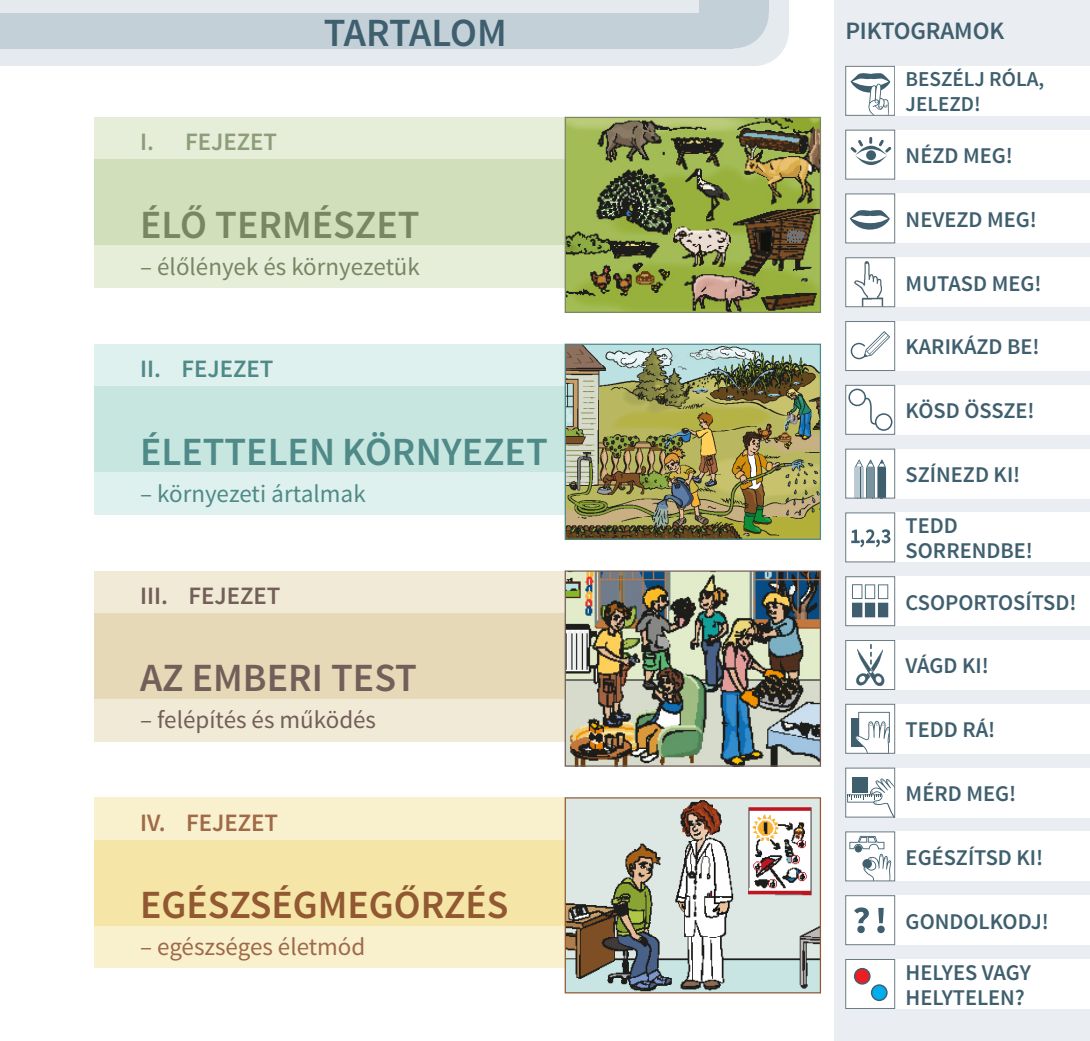
<style>
.page{position:relative;width:1090px;height:1041px;background:#fff}
.page>*{position:absolute;margin:0;border:0;box-sizing:border-box;transform-origin:0 0}
.tartalomcím{font:600 40px "Source Sans Pro";color:#4f8a88}
.tartalomcím-2{font:600 40px "Source Sans Pro";color:#915832}
.tartalomcím-3{font:600 40px "Source Sans Pro";color:#788663}
.tartalomcím-4{font:600 40px "Source Sans Pro";color:#735f59}
.leckesz_I_Fejezet{font:600 40px "Source Sans Pro";letter-spacing:-.02em;color:#3f5f6e}
.tartalom_alcím{font:25px "Source Sans Pro";color:#788663}
.tartalom_alcím-2{font:25px "Source Sans Pro";color:#4f8a88}
.tartalom_alcím-3{font:25px "Source Sans Pro";color:#735f59}
.TARTALOM_Fejezet{font:25px "Source Sans Pro";color:#9f6a48}
.TARTALOM_Fejezet-2{font:600 25px "Source Sans Pro";color:#735f59}
.kenyerszabsoros{font:600 25px "Source Sans Pro";letter-spacing:-.005em;color:#3f5f6e}
.TARTALOM_Fejezet-3{font:600 25px "Source Sans Pro";color:#4f8a88}
.TARTALOM_Fejezet-4{font:600 25px "Source Sans Pro";color:#9f6a48}
.TARTALOM_Fejezet-5{font:600 25px "Source Sans Pro";color:#8d9d7a}
.kenyerszabsoros-2{font:600 22.5px/25px "Source Sans Pro";color:#3f5f6e}
.kenyerszabsoros-3{font:600 21.25px/25px "Source Sans Pro";color:#3f5f6e}
</style>
<div class="page">
<div style="left:0;top:0;width:754px;height:66px;background:#e5eaee"></div>
<div style="left:0;top:13px;width:734px;height:35px;background:#c3d0d8"></div>
<svg style="left:699px;top:0;width:90px;height:66px"></svg>
<div style="left:699px;top:0;width:70px;height:13px;background:#c3d0d8"></div>
<div style="left:94px;top:117px;width:726px;height:170px;background:#e6edd8"></div>
<div style="left:94px;top:344px;width:726px;height:170px;background:#dff1ee"></div>
<div style="left:94px;top:571px;width:726px;height:170px;background:#f1ead6"></div>
<div style="left:94px;top:798px;width:726px;height:170px;background:#f9f0ce"></div>
<div style="left:94px;top:160px;width:726px;height:85px;background:#d1dfbb"></div>
<div style="left:94px;top:387px;width:726px;height:85px;background:#c7e6e0"></div>
<div style="left:94px;top:613px;width:726px;height:86px;background:#e5d9b8"></div>
<div style="left:94px;top:840px;width:726px;height:85px;background:#f5e5a7"></div>
<img style="left:567px;top:119px;width:252px;height:192px">
<div style="left:565px;top:117px;width:256px;height:196px;border:1px solid #788663"></div>
<img style="left:567px;top:346px;width:252px;height:192px">
<div style="left:565px;top:344px;width:256px;height:196px;border:1px solid #4f8a88"></div>
<img style="left:567px;top:572px;width:252px;height:192px">
<div style="left:565px;top:570px;width:256px;height:196px;border:1px solid #735f59"></div>
<img style="left:567px;top:799px;width:252px;height:192px">
<div style="left:565px;top:797px;width:256px;height:196px;border:1px solid #915832"></div>
<div style="left:990px;top:0;width:100px;height:1041px;background:#eaedf1"></div>
<div style="left:966px;top:0;width:64px;height:1041px;background:#eaedf1"></div>
<div style="left:835px;top:0;width:134px;height:1041px;background:#eaedf1"></div>
<div style="left:895px;top:130px;width:195px;height:49px;background:#fff"></div>
<div style="left:895px;top:194px;width:195px;height:49px;background:#fff"></div>
<div style="left:895px;top:257px;width:195px;height:50px;background:#fff"></div>
<div style="left:895px;top:321px;width:195px;height:50px;background:#fff"></div>
<div style="left:895px;top:385px;width:195px;height:50px;background:#fff"></div>
<div style="left:895px;top:449px;width:195px;height:49px;background:#fff"></div>
<div style="left:895px;top:512px;width:195px;height:50px;background:#fff"></div>
<div style="left:895px;top:576px;width:195px;height:50px;background:#fff"></div>
<div style="left:895px;top:640px;width:195px;height:50px;background:#fff"></div>
<div style="left:895px;top:704px;width:195px;height:49px;background:#fff"></div>
<div style="left:895px;top:768px;width:195px;height:49px;background:#fff"></div>
<div style="left:895px;top:831px;width:195px;height:50px;background:#fff"></div>
<div style="left:895px;top:895px;width:195px;height:50px;background:#fff"></div>
<div style="left:895px;top:959px;width:195px;height:50px;background:#fff"></div>
<svg style="left:847px;top:68px;width:46px;height:46px;background:#d6dde0"></svg>
<div style="left:845px;top:66px;width:50px;height:50px;border:1px solid #6d7b82"></div>
<svg style="left:847px;top:132px;width:46px;height:45px;background:#e2e7e9"></svg>
<div style="left:845px;top:130px;width:50px;height:49px;border:1px solid #6d7b82"></div>
<img style="left:847px;top:259px;width:46px;height:46px">
<div style="left:845px;top:257px;width:50px;height:50px;border:1px solid #6d7b82"></div>
<div style="left:846px;top:321px;width:49px;height:49px;background:#fff"></div>
<svg style="left:851px;top:331px;width:39px;height:28px"></svg>
<div style="left:845px;top:321px;width:50px;height:50px;border:1px solid #6d7b82"></div>
<svg style="left:847px;top:387px;width:46px;height:46px;background:#eceff1"></svg>
<div style="left:845px;top:385px;width:50px;height:50px;border:1px solid #6d7b82"></div>
<svg style="left:847px;top:451px;width:46px;height:45px"></svg>
<hr style="left:885px;top:467px;width:1px;height:31px;background:#3f5f6e">
<hr style="left:877px;top:467px;width:1px;height:31px;background:#3f5f6e">
<hr style="left:879px;top:467px;width:1px;height:31px;background:#fff">
<hr style="left:883px;top:467px;width:1px;height:31px;background:#fff">
<hr style="left:880px;top:467px;width:3px;height:31px;background:#3f5f6e">
<hr style="left:878px;top:467px;width:1px;height:31px;background:#3f5f6e">
<hr style="left:884px;top:467px;width:1px;height:31px;background:#3f5f6e">
<hr style="left:869px;top:467px;width:3px;height:31px;background:#78929f">
<hr style="left:867px;top:467px;width:1px;height:31px;background:#78929f">
<hr style="left:872px;top:467px;width:2px;height:31px;background:#78929f">
<hr style="left:857px;top:467px;width:3px;height:31px;background:#bacad2">
<hr style="left:855px;top:467px;width:2px;height:31px;background:#bacad2">
<hr style="left:861px;top:467px;width:1px;height:31px;background:#bacad2">
<div style="left:845px;top:449px;width:50px;height:49px;border:1px solid #6d7b82"></div>
<svg style="left:847px;top:514px;width:46px;height:46px;background:#eaeeef"></svg>
<div style="left:845px;top:512px;width:50px;height:50px;border:1px solid #6d7b82"></div>
<svg style="left:847px;top:578px;width:46px;height:46px;background:#d4dbde"></svg>
<div style="left:878px;top:603px;width:10px;height:14px;background:#3f5f6e"></div>
<div style="left:845px;top:576px;width:50px;height:50px;border:1px solid #6d7b82"></div>
<svg style="left:847px;top:642px;width:46px;height:46px;background:#dde3e6"></svg>
<div style="left:845px;top:640px;width:50px;height:50px;border:1px solid #6d7b82"></div>
<svg style="left:847px;top:706px;width:46px;height:45px;background:#d7dee1"></svg>
<div style="left:845px;top:704px;width:50px;height:49px;border:1px solid #6d7b82"></div>
<svg style="left:847px;top:770px;width:46px;height:45px;background:#d2d9dd"></svg>
<div style="left:845px;top:768px;width:50px;height:49px;border:1px solid #6d7b82"></div>
<svg style="left:847px;top:833px;width:46px;height:46px;background:#dee4e6"></svg>
<div style="left:845px;top:831px;width:50px;height:50px;border:1px solid #6d7b82"></div>
<svg style="left:847px;top:897px;width:46px;height:46px;background:#e6eaec"></svg>
<div style="left:845px;top:895px;width:50px;height:50px;border:1px solid #6d7b82"></div>
<svg style="left:847px;top:961px;width:46px;height:46px;background:#dfdee4"></svg>
<div style="left:845px;top:959px;width:50px;height:50px;border:1px solid #6d7b82"></div>
<svg style="left:847px;top:196px;width:46px;height:45px;background:#dbe1e4"></svg>
<div style="left:845px;top:194px;width:50px;height:49px;border:1px solid #6d7b82"></div>
<div style="left:895px;top:66px;width:195px;height:50px;background:#fff"></div>
<p class="TARTALOM_Fejezet-5" style="left:140px;top:126px;width:138px">I. FEJEZET</p>
<p class="leckesz_I_Fejezet" style="left:324px;top:8px;width:184px">TARTALOM</p>
<p class="tartalomcím-3" style="left:140px;top:199px;width:281px">ÉLŐ TERMÉSZET</p>
<p class="tartalom_alcím" style="left:140px;top:252px;width:281px">– élőlények és környezetük</p>
<p class="TARTALOM_Fejezet-3" style="left:140px;top:353px;width:135px">II. FEJEZET</p>
<p class="tartalomcím" style="left:140px;top:426px;width:409px">ÉLETTELEN KÖRNYEZET</p>
<p class="tartalom_alcím-2" style="left:140px;top:478px;width:227px">– környezeti ártalmak</p>
<p class="TARTALOM_Fejezet-2" style="left:140px;top:580px;width:142px">III. FEJEZET</p>
<p class="tartalomcím-4" style="left:140px;top:652px;width:278px">AZ EMBERI TEST</p>
<p class="tartalom_alcím-3" style="left:140px;top:704px;width:237px">– felépítés és működés</p>
<p class="TARTALOM_Fejezet-4" style="left:140px;top:807px;width:139px">IV. FEJEZET</p>
<p class="tartalomcím-2" style="left:140px;top:879px;width:370px">EGÉSZSÉGMEGŐRZÉS</p>
<p class="TARTALOM_Fejezet" style="left:140px;top:931px;width:227px">– egészséges életmód</p>
<p class="kenyerszabsoros" style="left:845px;top:15px;width:160px">PIKTOGRAMOK</p>
<p class="kenyerszabsoros-3" style="left:906px;top:67px;width:140px">BESZÉLJ RÓLA,<br>JELEZD!</p>
<p class="kenyerszabsoros-2" style="left:906px;top:144px;width:109px">NÉZD MEG!</p>
<p class="kenyerszabsoros-2" style="left:906px;top:207px;width:133px">NEVEZD MEG!</p>
<p class="kenyerszabsoros-2" style="left:906px;top:271px;width:137px">MUTASD MEG!</p>
<p class="kenyerszabsoros-2" style="left:906px;top:335px;width:136px">KARIKÁZD BE!</p>
<p class="kenyerszabsoros-2" style="left:906px;top:399px;width:131px">KÖSD ÖSSZE!</p>
<p class="kenyerszabsoros-2" style="left:906px;top:463px;width:116px">SZÍNEZD KI!</p>
<p class="kenyerszabsoros-2" style="left:906px;top:514px;width:54px">TEDD</p>
<p class="kenyerszabsoros-2" style="left:906px;top:539px;width:129px">SORRENDBE!</p>
<p class="kenyerszabsoros-2" style="left:906px;top:590px;width:172px">CSOPORTOSÍTSD!</p>
<p class="kenyerszabsoros-2" style="left:906px;top:654px;width:85px">VÁGD KI!</p>
<p class="kenyerszabsoros-2" style="left:906px;top:718px;width:91px">TEDD RÁ!</p>
<p class="kenyerszabsoros-2" style="left:906px;top:781px;width:112px">MÉRD MEG!</p>
<p class="kenyerszabsoros-2" style="left:906px;top:845px;width:139px">EGÉSZÍTSD KI!</p>
<p class="kenyerszabsoros-2" style="left:906px;top:909px;width:145px">GONDOLKODJ!</p>
<p class="kenyerszabsoros-2" style="left:906px;top:960px;width:127px">HELYES VAGY<br>HELYTELEN?</p>
</div>
